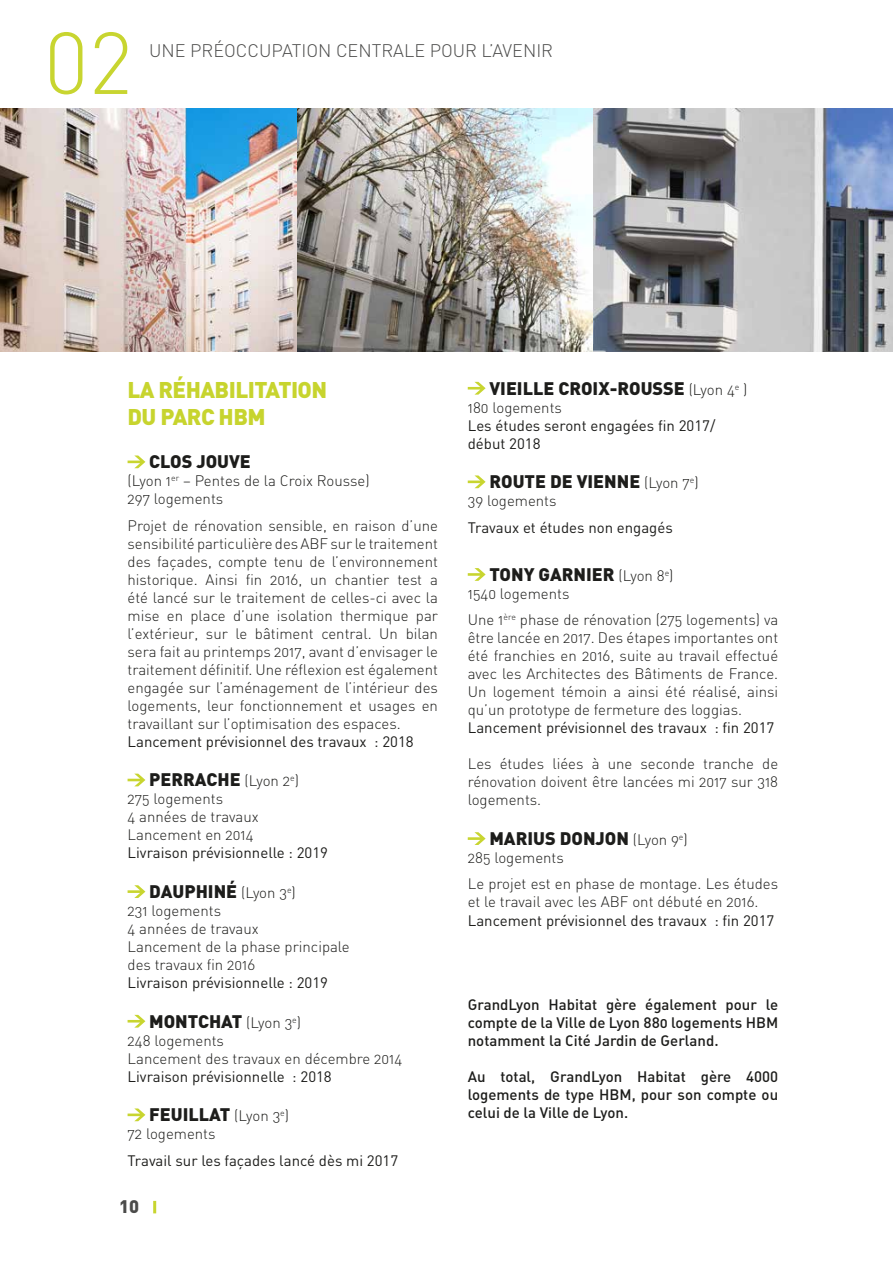
<style>
.page{position:relative;width:893px;height:1263px;background:#fff}
.page>*{position:absolute;margin:0;border:0;box-sizing:border-box;transform-origin:0 0}
.t1{font:300 86.4px "DIN";color:#c8d530}
.t2{font:900 22.5px/27px "DIN";letter-spacing:-.025em;color:#c7d42e}
.t3{font:900 18px "DIN";color:#1d1d1b}
.t4{font:300 18px "DIN";color:#4b4b4a}
.t5{font:900 18px "DIN";color:#4b4b4a}
.t6{font:15px/18px "DIN Light Alternate";color:#1d1d1b}
.t7{font:15px/18px "DIN";color:#1d1d1b}
.t8{font:15px/18px "DIN Medium Alternate";color:#1d1d1b;text-align:justify}
.t9{font:500 15px/18px "DIN";color:#1d1d1b;text-align:justify}
.s1{font-family:"DIN Light Alternate";font-weight:400;font-size:15px}
</style>
<div class="page">
<svg style="left:153px;top:1201px;width:3px;height:12px"></svg>
<svg style="left:128px;top:455px;width:17px;height:13px"></svg>
<svg style="left:128px;top:774px;width:17px;height:12px"></svg>
<svg style="left:128px;top:885px;width:17px;height:13px"></svg>
<svg style="left:128px;top:1015px;width:17px;height:12px"></svg>
<svg style="left:128px;top:1108px;width:17px;height:13px"></svg>
<svg style="left:468px;top:382px;width:18px;height:13px"></svg>
<svg style="left:468px;top:475px;width:18px;height:13px"></svg>
<svg style="left:468px;top:568px;width:18px;height:13px"></svg>
<svg style="left:468px;top:832px;width:18px;height:13px"></svg>
<img style="left:0;top:108px;width:892px;height:243px">
<h1 class="t1" style="left:44px;top:10px;width:90px">02</h1>
<p class="t4" style="left:149px;top:40px;width:405px">UNE PRÉOCCUPATION CENTRALE POUR L’AVENIR</p>
<h2 class="t2" style="left:128px;top:375px;width:201px">LA RÉHABILITATION<br>DU PARC HBM</h2>
<p class="t3" style="left:149px;top:450px;width:103px">CLOS JOUVE</p>
<p class="t6" style="left:128px;top:472px;width:244px">(Lyon 1<sup>er</sup> – Pentes de la Croix Rousse)<br>297 logements</p>
<p class="t6" style="left:128px;top:516px;width:312px;text-align:justify">Projet de rénovation sensible, en raison d’une sensibilité particulière des ABF sur le traitement des façades, compte tenu de l’environnement historique. Ainsi fin 2016, un chantier test a été lancé sur le traitement de celles-ci avec la mise en place d’une isolation thermique par l’extérieur, sur le bâtiment central. Un bilan sera fait au printemps 2017, avant d’envisager le traitement définitif. Une réflexion est également engagée sur l’aménagement de l’intérieur des logements, leur fonctionnement et usages en travaillant sur l’optimisation des espaces.</p>
<p class="t7" style="left:128px;top:732px;width:288px">Lancement prévisionnel des travaux : 2018</p>
<p class="t3" style="left:149px;top:768px;width:151px">PERRACHE <span class="s1">(Lyon 2</span><sup>e</sup><span class="s1">)</span></p>
<p class="t6" style="left:128px;top:790px;width:133px">275 logements<br>4 années de travaux<br>Lancement en 2014</p>
<p class="t7" style="left:128px;top:844px;width:202px">Livraison prévisionnelle : 2019</p>
<p class="t3" style="left:149px;top:879px;width:148px">DAUPHINÉ <span class="s1">(Lyon 3</span><sup>e</sup><span class="s1">)</span></p>
<p class="t6" style="left:128px;top:901px;width:224px">231 logements<br>4 années de travaux<br>Lancement de la phase principale des travaux fin 2016</p>
<p class="t7" style="left:128px;top:973px;width:202px">Livraison prévisionnelle : 2019</p>
<p class="t3" style="left:149px;top:1009px;width:153px">MONTCHAT <span class="s1">(Lyon 3</span><sup>e</sup><span class="s1">)</span></p>
<p class="t6" style="left:128px;top:1031px;width:276px">248 logements<br>Lancement des travaux en décembre 2014</p>
<p class="t7" style="left:128px;top:1067px;width:206px">Livraison prévisionnelle : 2018</p>
<p class="t3" style="left:149px;top:1103px;width:141px">FEUILLAT <span class="s1">(Lyon 3</span><sup>e</sup><span class="s1">)</span></p>
<p class="t6" style="left:128px;top:1125px;width:89px">72 logements</p>
<p class="t7" style="left:128px;top:1151px;width:272px">Travail sur les façades lancé dès mi 2017</p>
<p class="t5" style="left:119px;top:1195px;width:22px">10</p>
<p class="t3" style="left:489px;top:376px;width:260px">VIEILLE CROIX-ROUSSE <span class="s1">(Lyon 4</span><sup>e</sup> <span class="s1">)</span></p>
<p class="t6" style="left:468px;top:398px;width:96px">180 logements</p>
<p class="t7" style="left:468px;top:416px;width:249px">Les études seront engagées fin 2017/ début 2018</p>
<p class="t3" style="left:489px;top:470px;width:211px">ROUTE DE VIENNE <span class="s1">(Lyon 7</span><sup>e</sup><span class="s1">)</span></p>
<p class="t6" style="left:468px;top:492px;width:90px">39 logements</p>
<p class="t7" style="left:468px;top:518px;width:207px">Travaux et études non engagés</p>
<p class="t3" style="left:489px;top:562px;width:186px">TONY GARNIER <span class="s1">(Lyon 8</span><sup>e</sup><span class="s1">)</span></p>
<p class="t6" style="left:468px;top:580px;width:312px;line-height:26.5px">1540 logements<br>Une 1<sup>ère</sup> phase de rénovation (275 logements) va</p>
<p class="t6" style="left:468px;top:629px;width:312px;text-align:justify">être lancée en 2017. Des étapes importantes ont été franchies en 2016, suite au travail effectué avec les Architectes des Bâtiments de France.<br>Un logement témoin a ainsi été réalisé, ainsi qu’un prototype de fermeture des loggias.</p>
<p class="t7" style="left:468px;top:719px;width:308px">Lancement prévisionnel des travaux : fin 2017</p>
<p class="t6" style="left:468px;top:755px;width:312px;text-align:justify">Les études liées à une seconde tranche de rénovation doivent être lancées mi 2017 sur 318 logements.</p>
<p class="t3" style="left:489px;top:826px;width:200px">MARIUS DONJON <span class="s1">(Lyon 9</span><sup>e</sup><span class="s1">)</span></p>
<p class="t6" style="left:468px;top:844px;width:312px;line-height:26.5px">285 logements<br>Le projet est en phase de montage. Les études</p>
<p class="t6" style="left:468px;top:893px;width:292px">et le travail avec les ABF ont débuté en 2016.</p>
<p class="t7" style="left:468px;top:911px;width:308px">Lancement prévisionnel des travaux : fin 2017</p>
<p class="t8" style="left:468px;top:995px;width:312px">GrandLyon Habitat gère également pour le compte de la Ville de Lyon 880 logements HBM notamment la Cité Jardin de Gerland.</p>
<p class="t9" style="left:468px;top:1067px;width:312px">Au total, GrandLyon Habitat gère 4000 logements de type HBM, pour son compte ou celui de la Ville de Lyon.</p>
</div>
